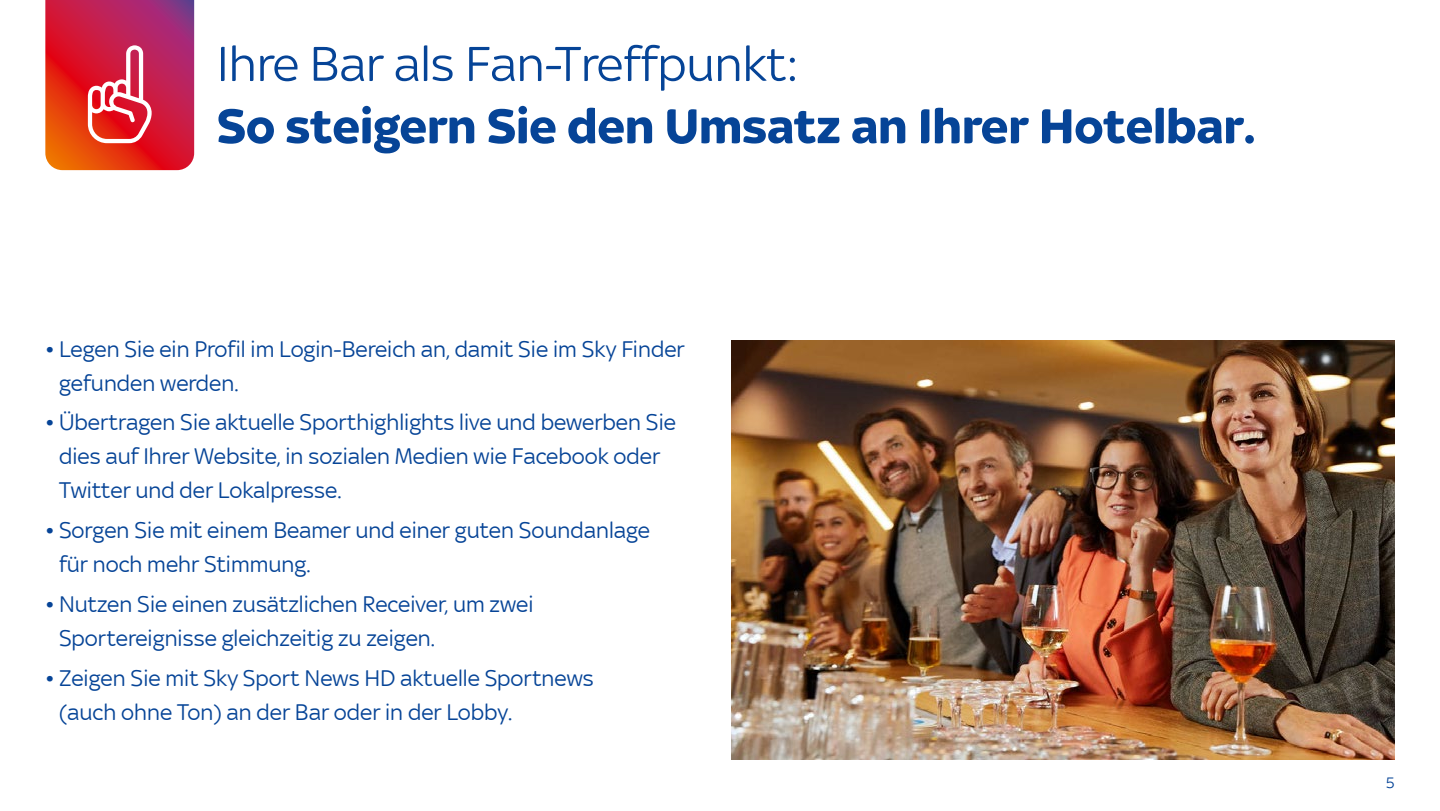
<style>
.page{position:relative;width:1440px;height:811px;background:#fff}
.page>*{position:absolute;margin:0;border:0;box-sizing:border-box;transform-origin:0 0}
.t1{font:700 52px "Sky Text";color:#064497}
.t2{font:52px "Sky Text";color:#064497}
.t3{font:24px/34px "Sky Text";color:#064497}
.t4{font:16px "Sky Text";color:#064497}
</style>
<div class="page">
<img style="left:731px;top:340px;width:664px;height:420px">
<svg style="left:45px;top:0;width:149px;height:170px;background:#d23445"></svg>
<h1 class="t2" style="left:217px;top:35px;width:583px">Ihre Bar als Fan-Treffpunkt:</h1>
<h1 class="t1" style="left:217px;top:96px;width:1040px">So steigern Sie den Umsatz an Ihrer Hotelbar.</h1>
<p class="t3" style="left:59px;top:331px;width:627px;text-indent:-14px">• Legen Sie ein Profil im Login-Bereich an, damit Sie im Sky Finder gefunden werden.</p>
<p class="t3" style="left:59px;top:405px;width:619px;text-indent:-14px">• Übertragen Sie aktuelle Sporthighlights live und bewerben Sie dies auf Ihrer Website, in sozialen Medien wie Facebook oder<br>Twitter und der Lokalpresse.</p>
<p class="t3" style="left:59px;top:513px;width:593px;text-indent:-14px">• Sorgen Sie mit einem Beamer und einer guten Soundanlage für noch mehr Stimmung.</p>
<p class="t3" style="left:59px;top:587px;width:476px;text-indent:-14px">• Nutzen Sie einen zusätzlichen Receiver, um zwei<br>Sportereignisse gleichzeitig zu zeigen.</p>
<p class="t3" style="left:59px;top:660px;width:536px;text-indent:-14px">• Zeigen Sie mit Sky Sport News HD aktuelle Sportnews (auch ohne Ton) an der Bar oder in der Lobby.</p>
<p class="t4" style="left:1386px;top:774px;width:10px">5</p>
</div>
